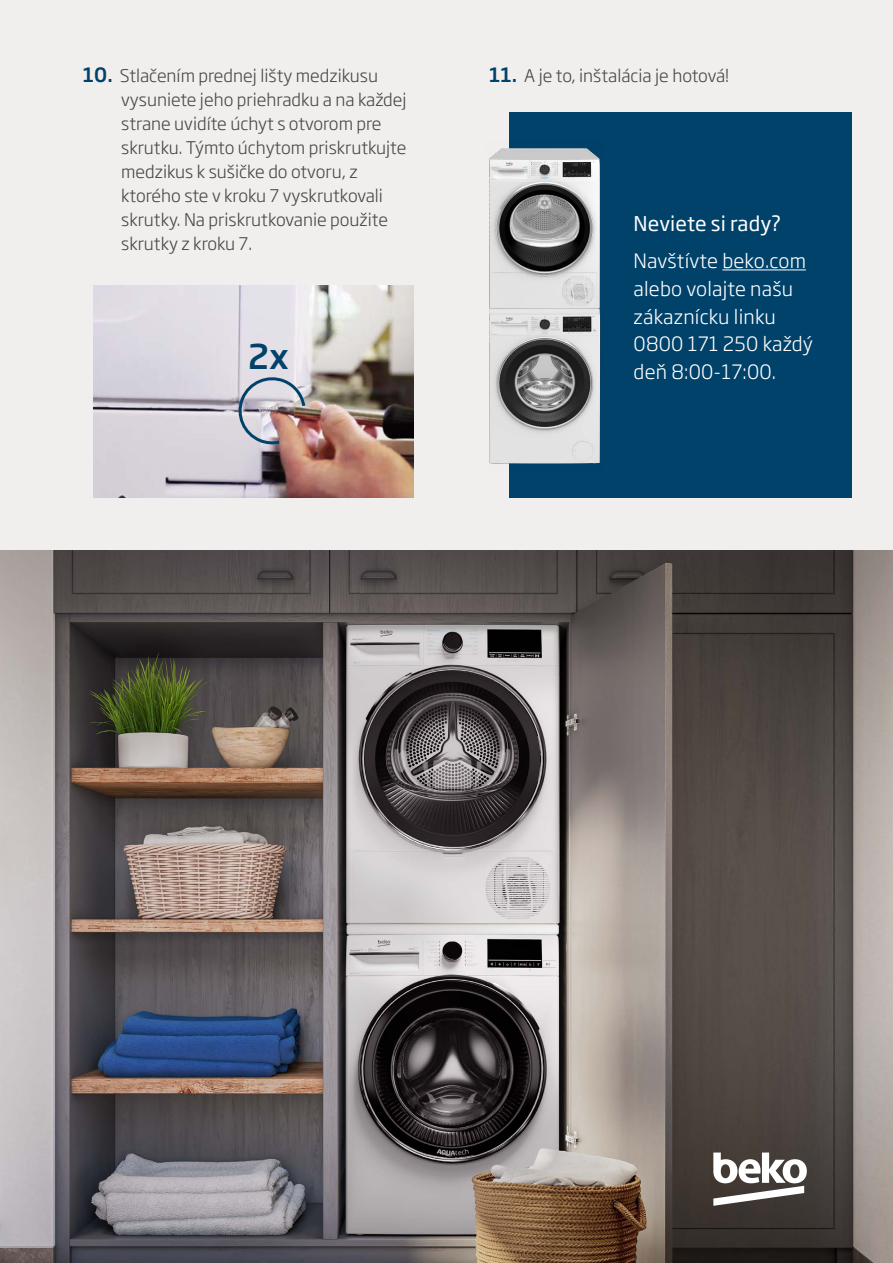
<style>
.page{position:relative;width:893px;height:1263px;background:#fff}
.page>*{position:absolute;margin:0;border:0;box-sizing:border-box;transform-origin:0 0}
.t1{font:500 33.6px "Soho Gothic Pro";color:#01426a}
.t2{font:20.1px "Soho Gothic Pro";letter-spacing:.01em;color:#fff}
.t3{font:300 19.5px/27.8px "Soho Gothic Pro";letter-spacing:.01em;color:#fff}
.t4{font:300 17.25px/24px "Soho Gothic Pro";color:#474646}
.s1{font-weight:500;font-size:19.5px;color:#01426a}
</style>
<div class="page">
<div style="left:0;top:0;width:893px;height:551px;background:#f1efee"></div>
<img style="left:93px;top:285px;width:321px;height:213px">
<img style="left:0;top:551px;width:893px;height:712px">
<svg style="left:713px;top:1152px;width:94px;height:54px"></svg>
<div style="left:509px;top:113px;width:343px;height:385px;background:#01426a"></div>
<hr style="left:722px;top:269px;width:84px;height:1px;background:#fff">
<img style="left:486px;top:140px;width:115px;height:331px">
<img style="left:232px;top:371px;width:75px;height:76px">
<p class="t4" style="left:83px;top:63px;width:297px"><span class="s1">10.</span> Stlačením prednej lišty medzikusu</p>
<p class="t4" style="left:489px;top:63px;width:242px"><span class="s1">11.</span> A je to, inštalácia je hotová!</p>
<p class="t4" style="left:121px;top:87px;width:287px">vysuniete jeho priehradku a na každej strane uvidíte úchyt s otvorom pre skrutku. Týmto úchytom priskrutkujte medzikus k sušičke do otvoru, z ktorého ste v kroku 7 vyskrutkovali skrutky. Na priskrutkovanie použite skrutky z kroku 7.</p>
<p class="t2" style="left:634px;top:208px;width:149px">Neviete si rady?</p>
<p class="t3" style="left:634px;top:246px;width:181px">Navštívte beko.com alebo volajte našu zákaznícku linku<br>0800 171 250 každý</p>
<h1 class="t1" style="left:248px;top:330px;width:42px">2x</h1>
<p class="t3" style="left:634px;top:357px;width:144px">deň 8:00-17:00.</p>
</div>
